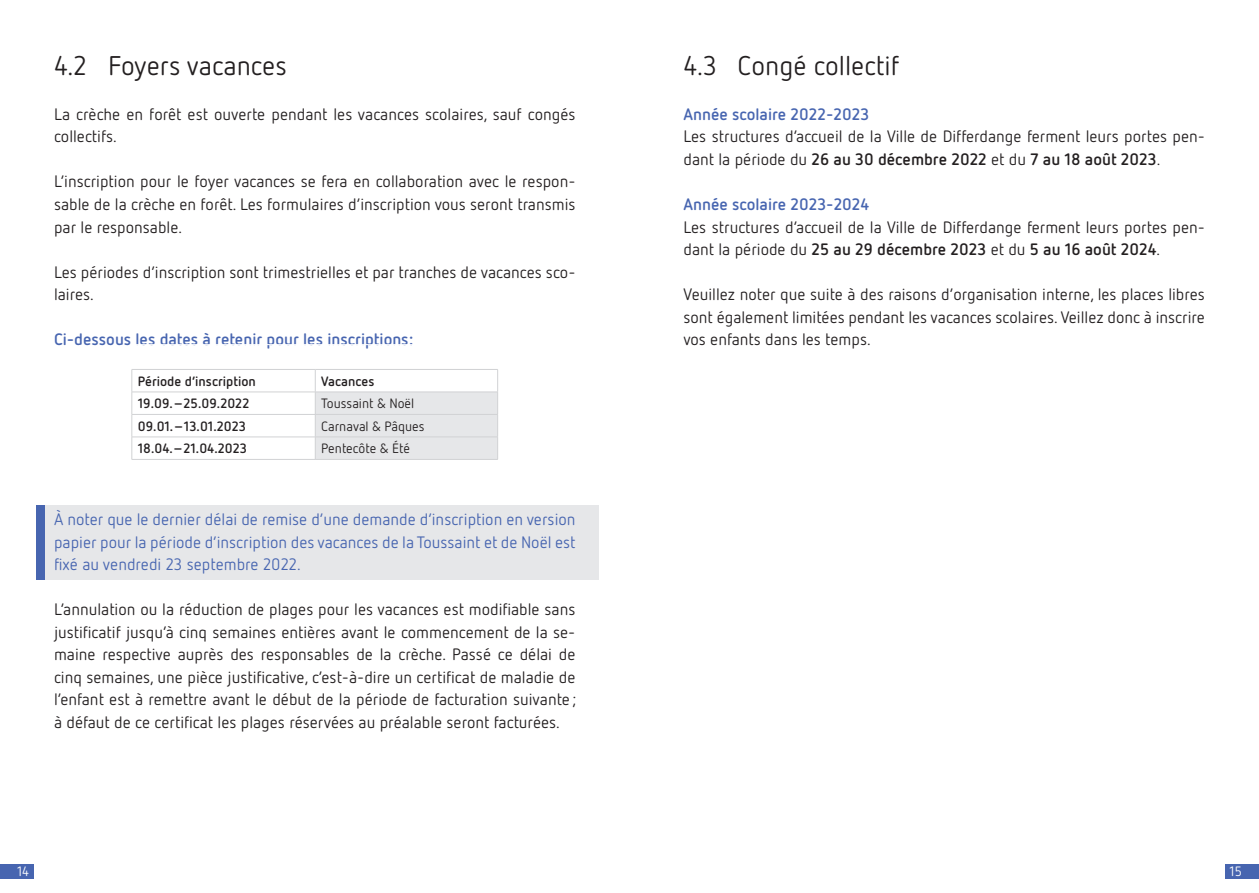
<style>
.page{position:relative;width:1259px;height:893px;background:#fff}
.page>*{position:absolute;margin:0;border:0;box-sizing:border-box;transform-origin:0 0}
.t1{font:27px "Netto OT";color:#231f20}
.t2{font:16.5px/22.5px "Netto OT";color:#231f20}
.t3{font:16.5px/22.5px "Netto OT";color:#4765b0;text-align:justify}
.t4{font:700 16.5px "Netto OT";color:#4765b0}
.t5{font:700 13.5px "Netto OT";color:#231f20}
.t6{font:13.5px "Netto OT";color:#231f20}
.t7{font:13.5px "Netto OT";color:#fff}
.s1{font-weight:700}
</style>
<div class="page">
<div style="left:1225px;top:864px;width:34px;height:14px;background:#4765b0"></div>
<div style="left:0;top:864px;width:34px;height:14px;background:#4765b0"></div>
<div style="left:37px;top:505px;width:8px;height:75px;background:#4765b0"></div>
<div style="left:45px;top:505px;width:554px;height:75px;background:#e6e7e9"></div>
<hr style="left:132px;top:459px;width:183px;height:1px;background:#d1d2d4">
<svg style="left:132px;top:369px;width:366px;height:90px"></svg>
<hr style="left:315px;top:459px;width:183px;height:1px;background:#d1d2d4">
<h1 class="t1" style="left:54px;top:49px;width:234px">4.2 Foyers vacances</h1>
<p class="t2" style="left:54px;top:103px;width:523px">La crèche en forêt est ouverte pendant les vacances scolaires, sauf congés collectifs.</p>
<p class="t2" style="left:54px;top:170px;width:523px;text-align:justify">L’inscription pour le foyer vacances se fera en collaboration avec le respon&shy;sable de la crèche en forêt. Les formulaires d’inscription vous seront transmis par le responsable.</p>
<p class="t2" style="left:54px;top:260px;width:523px">Les périodes d’inscription sont trimestrielles et par tranches de vacances sco&shy;laires.</p>
<p class="t4" style="left:54px;top:329px;width:361px">Ci-dessous les dates à retenir pour les inscriptions:</p>
<p class="t5" style="left:138px;top:373px;width:119px">Période d’inscription</p>
<p class="t5" style="left:321px;top:373px;width:55px">Vacances</p>
<p class="t5" style="left:138px;top:395px;width:113px">19.09.–25.09.2022</p>
<p class="t6" style="left:321px;top:395px;width:94px">Toussaint &amp; Noël</p>
<p class="t5" style="left:138px;top:418px;width:110px">09.01.–13.01.2023</p>
<p class="t6" style="left:321px;top:418px;width:105px">Carnaval &amp; Pâques</p>
<p class="t5" style="left:138px;top:440px;width:111px">18.04.–21.04.2023</p>
<p class="t6" style="left:321px;top:440px;width:90px">Pentecôte &amp; Été</p>
<p class="t3" style="left:54px;top:508px;width:523px">À noter que le dernier délai de remise d’une demande d’inscription en version papier pour la période d’inscription des vacances de la Toussaint et de Noël est fixé au vendredi 23 septembre 2022.</p>
<p class="t2" style="left:54px;top:598px;width:524px;text-align:justify">L’annulation ou la réduction de plages pour les vacances est modifiable sans justificatif jusqu’à cinq semaines entières avant le commencement de la se&shy;maine respective auprès des responsables de la crèche. Passé ce délai de cinq semaines, une pièce justificative, c’est-à-dire un certificat de maladie de l’enfant est à remettre avant le début de la période de facturation suivante ; à défaut de ce certificat les plages réservées au préalable seront facturées.</p>
<h1 class="t1" style="left:683px;top:49px;width:217px">4.3 Congé collectif</h1>
<p class="t4" style="left:683px;top:104px;width:187px">Année scolaire 2022-2023</p>
<p class="t2" style="left:683px;top:125px;width:523px">Les structures d’accueil de la Ville de Differdange ferment leurs portes pen&shy;dant la période du <span class="s1">26 au 30 décembre 2022</span> et du <span class="s1">7 au 18 août 2023</span>.</p>
<p class="t4" style="left:683px;top:194px;width:187px">Année scolaire 2023-2024</p>
<p class="t2" style="left:683px;top:215px;width:523px">Les structures d’accueil de la Ville de Differdange ferment leurs portes pen&shy;dant la période du <span class="s1">25 au 29 décembre 2023</span> et du <span class="s1">5 au 16 août 2024</span>.</p>
<p class="t2" style="left:683px;top:283px;width:523px;text-align:justify">Veuillez noter que suite à des raisons d’organisation interne, les places libres sont également limitées pendant les vacances scolaires. Veillez donc à inscrire vos enfants dans les temps.</p>
<p class="t7" style="left:17px;top:863px;width:13px">14</p>
<p class="t7" style="left:1229px;top:863px;width:14px">15</p>
</div>
